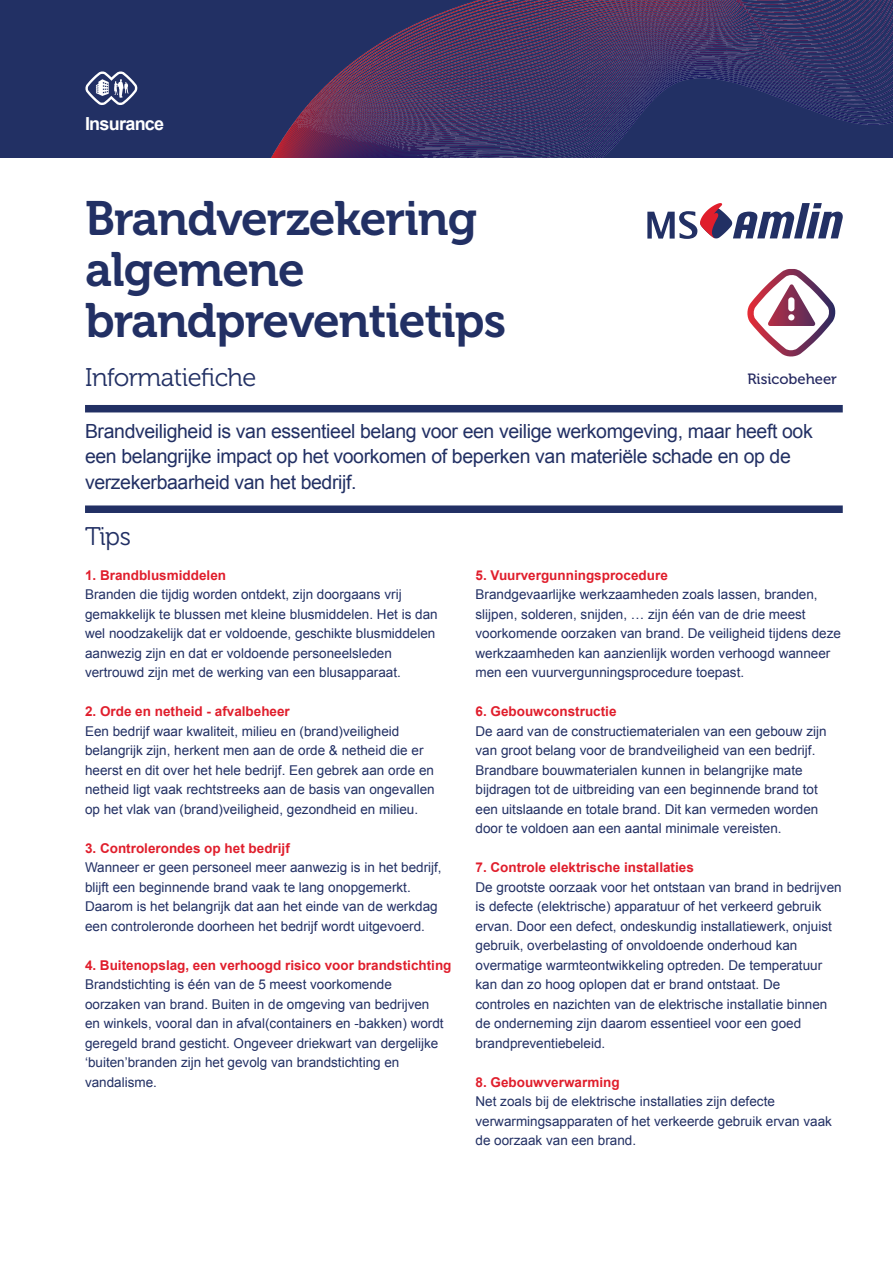
<style>
.page{position:relative;width:893px;height:1263px;background:#fff}
.page>*{position:absolute;margin:0;border:0;box-sizing:border-box;transform-origin:0 0}
.t1{font:48px/51px "Museo 700";letter-spacing:-.02em;color:#223064}
.t2{font:25.5px "Museo 300";letter-spacing:-.02em;color:#223064}
.t3{font:19.5px/25.5px "Arial";letter-spacing:-.02em;color:#223064}
.t4{font:700 18px "Arial";letter-spacing:-.04em;color:#fff}
.t5{font:14.85px "Museo 500";color:#242860}
.t6{font:13.5px/19.5px "Arial";color:#223064}
.t7{font:700 13.5px "Arial";color:#e01e2c}
</style>
<div class="page">
<img style="left:0;top:0;width:893px;height:158px">
<svg style="left:647px;top:203px;width:196px;height:36px"></svg>
<div style="left:85px;top:405px;width:758px;height:7px;background:#223064"></div>
<div style="left:85px;top:505px;width:758px;height:8px;background:#223064"></div>
<svg style="left:85px;top:71px;width:53px;height:34px"></svg>
<svg style="left:747px;top:269px;width:89px;height:88px"></svg>
<p class="t4" style="left:85px;top:112px;width:81px">Insurance</p>
<p class="t1" style="left:85px;top:193px;width:423px">Brandverzekering algemene brandpreventietips</p>
<p class="t2" style="left:85px;top:364px;width:173px">Informatiefiche</p>
<p class="t5" style="left:747px;top:371px;width:91px">Risicobeheer</p>
<p class="t3" style="left:85px;top:419px;width:729px">Brandveiligheid is van essentieel belang voor een veilige werkomgeving, maar heeft ook een belangrijke impact op het voorkomen of beperken van materiële schade en op de verzekerbaarheid van het bedrijf.</p>
<p class="t2" style="left:85px;top:523px;width:47px">Tips</p>
<p class="t7" style="left:85px;top:566px;width:143px">1. Brandblusmiddelen</p>
<p class="t6" style="left:85px;top:585px;width:354px">Branden die tijdig worden ontdekt, zijn doorgaans vrij gemakkelijk te blussen met kleine blusmiddelen. Het is dan wel noodzakelijk dat er voldoende, geschikte blusmiddelen aanwezig zijn en dat er voldoende personeelsleden vertrouwd zijn met de werking van een blusapparaat.</p>
<p class="t7" style="left:85px;top:702px;width:206px">2. Orde en netheid - afvalbeheer</p>
<p class="t6" style="left:85px;top:721px;width:351px">Een bedrijf waar kwaliteit, milieu en (brand)veiligheid belangrijk zijn, herkent men aan de orde &amp; netheid die er heerst en dit over het hele bedrijf. Een gebrek aan orde en netheid ligt vaak rechtstreeks aan de basis van ongevallen op het vlak van (brand)veiligheid, gezondheid en milieu.</p>
<p class="t7" style="left:85px;top:839px;width:206px">3. Controlerondes op het bedrijf</p>
<p class="t6" style="left:85px;top:858px;width:358px">Wanneer er geen personeel meer aanwezig is in het bedrijf, blijft een beginnende brand vaak te lang onopgemerkt.<br>Daarom is het belangrijk dat aan het einde van de werkdag een controleronde doorheen het bedrijf wordt uitgevoerd.</p>
<p class="t7" style="left:85px;top:956px;width:368px">4. Buitenopslag, een verhoogd risico voor brandstichting</p>
<p class="t6" style="left:85px;top:975px;width:360px">Brandstichting is één van de 5 meest voorkomende oorzaken van brand. Buiten in de omgeving van bedrijven en winkels, vooral dan in afval(containers en -bakken) wordt geregeld brand gesticht. Ongeveer driekwart van dergelijke ‘buiten’branden zijn het gevolg van brandstichting en vandalisme.</p>
<p class="t7" style="left:475px;top:566px;width:194px">5. Vuurvergunningsprocedure</p>
<p class="t6" style="left:475px;top:585px;width:367px">Brandgevaarlijke werkzaamheden zoals lassen, branden, slijpen, solderen, snijden, … zijn één van de drie meest voorkomende oorzaken van brand. De veiligheid tijdens deze werkzaamheden kan aanzienlijk worden verhoogd wanneer men een vuurvergunningsprocedure toepast.</p>
<p class="t7" style="left:475px;top:702px;width:143px">6. Gebouwconstructie</p>
<p class="t6" style="left:475px;top:721px;width:353px">De aard van de constructiematerialen van een gebouw zijn van groot belang voor de brandveiligheid van een bedrijf.<br>Brandbare bouwmaterialen kunnen in belangrijke mate bijdragen tot de uitbreiding van een beginnende brand tot een uitslaande en totale brand. Dit kan vermeden worden door te voldoen aan een aantal minimale vereisten.</p>
<p class="t7" style="left:475px;top:858px;width:220px">7. Controle elektrische installaties</p>
<p class="t6" style="left:475px;top:877px;width:368px">De grootste oorzaak voor het ontstaan van brand in bedrijven is defecte (elektrische) apparatuur of het verkeerd gebruik ervan. Door een defect, ondeskundig installatiewerk, onjuist gebruik, overbelasting of onvoldoende onderhoud kan overmatige warmteontwikkeling optreden. De temperatuur kan dan zo hoog oplopen dat er brand ontstaat. De<br>controles en nazichten van de elektrische installatie binnen de onderneming zijn daarom essentieel voor een goed brandpreventiebeleid.</p>
<p class="t7" style="left:475px;top:1073px;width:146px">8. Gebouwverwarming</p>
<p class="t6" style="left:475px;top:1092px;width:358px">Net zoals bij de elektrische installaties zijn defecte verwarmingsapparaten of het verkeerde gebruik ervan vaak de oorzaak van een brand.</p>
</div>
